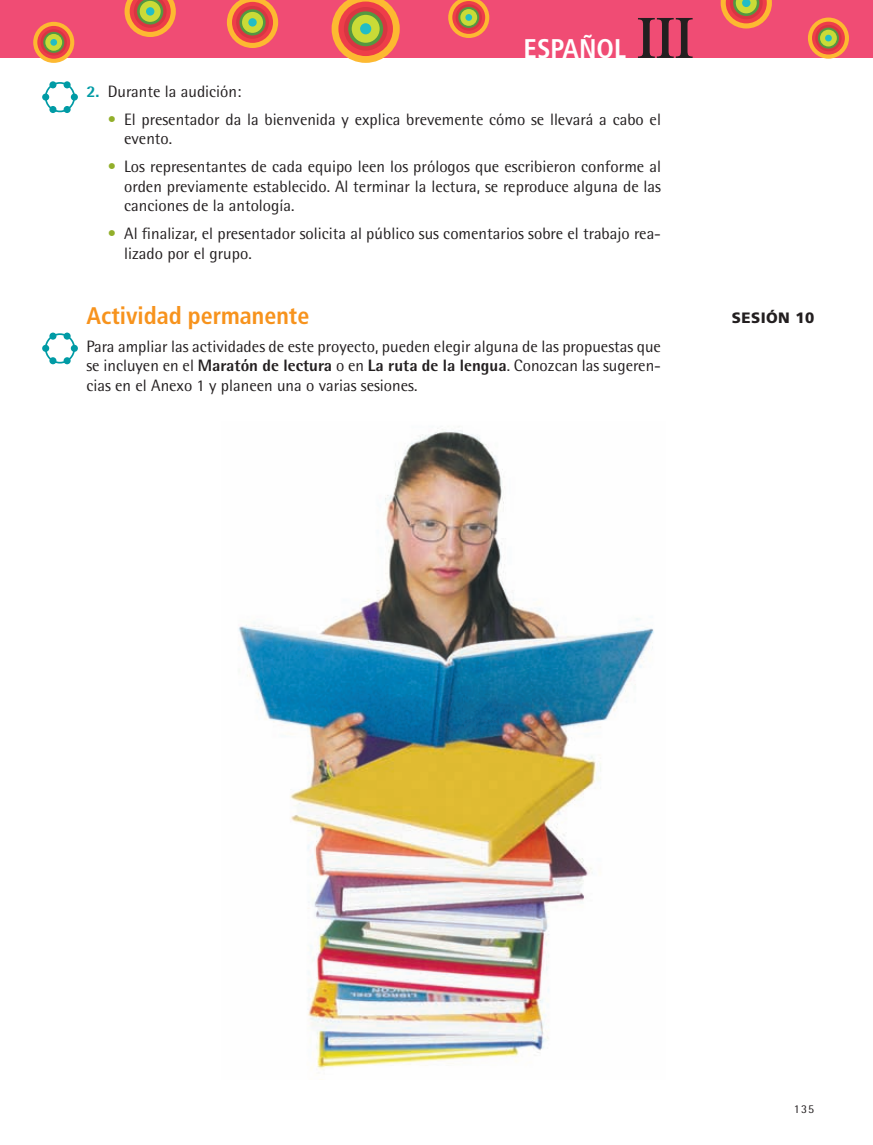
<style>
.page{position:relative;width:873px;height:1145px;background:#fff}
.page>*{position:absolute;margin:0;border:0;box-sizing:border-box;transform-origin:0 0}
.t1{font:700 60px "Rotis Serif";color:#231f20}
.t2{font:700 condensed 27px "Frutiger";color:#fff}
.t3{font:700 condensed 24px "Frutiger";color:#f7931d}
.t4{font:16.5px/19.5px "Rotis Semi Sans";color:#231f20}
.t5{font:900 15px "Frutiger";letter-spacing:.03em;color:#231f20}
.t6{font:12px "Rotis Semi Sans";color:#231f20}
.s1{font-weight:800;color:#009ba5}
.s2{color:#92af2a}
.s3{font-weight:800}
</style>
<div class="page">
<hr style="left:0;top:0;width:1px;height:58px;background:#f04c74">
<div style="left:1px;top:0;width:871px;height:58px;background:#f04c74"></div>
<div style="left:33px;top:22px;width:41px;height:41px;background:#fdb931;border-radius:50%"></div>
<div style="left:37px;top:26px;width:33px;height:33px;background:#ee3d49;border-radius:50%"></div>
<svg style="left:41px;top:29px;width:26px;height:26px"></svg>
<svg style="left:43px;top:32px;width:21px;height:21px"></svg>
<div style="left:45px;top:34px;width:17px;height:17px;background:#cadb37;border-radius:50%"></div>
<div style="left:50px;top:39px;width:7px;height:7px;background:#21bdc6;border-radius:50%"></div>
<svg style="left:124px;top:0;width:52px;height:37px"></svg>
<div style="left:140px;top:1px;width:21px;height:21px;background:#cadb37;border-radius:50%"></div>
<div style="left:146px;top:7px;width:8px;height:9px;background:#21bdc6;border-radius:50%"></div>
<svg style="left:227px;top:0;width:51px;height:48px"></svg>
<div style="left:232px;top:2px;width:41px;height:41px;background:#ee3d49;border-radius:50%"></div>
<div style="left:236px;top:6px;width:33px;height:33px;background:#d83642;border-radius:50%"></div>
<svg style="left:239px;top:9px;width:26px;height:26px"></svg>
<div style="left:242px;top:12px;width:21px;height:21px;background:#cadb37;border-radius:50%"></div>
<div style="left:248px;top:18px;width:8px;height:9px;background:#21bdc6;border-radius:50%"></div>
<svg style="left:331px;top:0;width:68px;height:63px"></svg>
<div style="left:338px;top:2px;width:55px;height:54px;background:#ee3d49;border-radius:50%"></div>
<div style="left:343px;top:7px;width:44px;height:44px;background:#d83642;border-radius:50%"></div>
<svg style="left:348px;top:11px;width:35px;height:35px"></svg>
<div style="left:351px;top:15px;width:28px;height:28px;background:#cadb37;border-radius:50%"></div>
<div style="left:360px;top:23px;width:11px;height:11px;background:#21bdc6;border-radius:50%"></div>
<svg style="left:448px;top:0;width:41px;height:38px"></svg>
<svg style="left:452px;top:1px;width:33px;height:33px"></svg>
<svg style="left:455px;top:4px;width:26px;height:27px"></svg>
<svg style="left:458px;top:7px;width:21px;height:21px"></svg>
<div style="left:460px;top:9px;width:17px;height:17px;background:#cadb37;border-radius:50%"></div>
<div style="left:465px;top:14px;width:7px;height:7px;background:#21bdc6;border-radius:50%"></div>
<svg style="left:720px;top:0;width:51px;height:28px"></svg>
<svg style="left:807px;top:18px;width:41px;height:41px"></svg>
<svg style="left:811px;top:22px;width:33px;height:32px"></svg>
<svg style="left:814px;top:25px;width:27px;height:26px"></svg>
<svg style="left:817px;top:28px;width:21px;height:21px"></svg>
<svg style="left:819px;top:30px;width:17px;height:16px"></svg>
<svg style="left:824px;top:35px;width:7px;height:6px"></svg>
<div style="left:45px;top:333px;width:30px;height:30px;border:2px solid #009ba5;border-radius:50%"></div>
<div style="left:49px;top:332px;width:7px;height:7px;background:#009ba5;border-radius:50%"></div>
<div style="left:64px;top:332px;width:7px;height:7px;background:#009ba5;border-radius:50%"></div>
<div style="left:49px;top:357px;width:7px;height:7px;background:#009ba5;border-radius:50%"></div>
<div style="left:64px;top:357px;width:7px;height:7px;background:#009ba5;border-radius:50%"></div>
<div style="left:42px;top:345px;width:7px;height:7px;background:#009ba5;border-radius:50%"></div>
<div style="left:71px;top:345px;width:7px;height:7px;background:#009ba5;border-radius:50%"></div>
<div style="left:45px;top:82px;width:30px;height:30px;border:2px solid #009ba5;border-radius:50%"></div>
<div style="left:49px;top:81px;width:7px;height:7px;background:#009ba5;border-radius:50%"></div>
<div style="left:64px;top:81px;width:7px;height:7px;background:#009ba5;border-radius:50%"></div>
<div style="left:49px;top:106px;width:7px;height:7px;background:#009ba5;border-radius:50%"></div>
<div style="left:64px;top:106px;width:7px;height:7px;background:#009ba5;border-radius:50%"></div>
<div style="left:42px;top:93px;width:7px;height:8px;background:#009ba5;border-radius:50%"></div>
<div style="left:71px;top:93px;width:7px;height:8px;background:#009ba5;border-radius:50%"></div>
<img style="left:238px;top:428px;width:416px;height:642px">
<p class="t2" style="left:523px;top:33px;width:104px">ESPAÑOL</p>
<p class="t1" style="left:636px;top:3px;width:58px">III</p>
<p class="t4" style="left:86px;top:81px;width:156px"><span class="s1">2.</span> Durante la audición:</p>
<p class="t4" style="left:124px;top:109px;width:538px;text-indent:-17px"><span class="s2">•</span> El presentador da la bienvenida y explica brevemente cómo se llevará a cabo el evento.</p>
<p class="t4" style="left:124px;top:156px;width:538px;text-align:justify;text-indent:-16px"><span class="s2">•</span> Los representantes de cada equipo leen los prólogos que escribieron conforme al orden previamente establecido. Al terminar la lectura, se reproduce alguna de las canciones de la antología.</p>
<p class="t4" style="left:124px;top:223px;width:538px;text-indent:-16px"><span class="s2">•</span> Al finalizar, el presentador solicita al público sus comentarios sobre el trabajo rea&shy;lizado por el grupo.</p>
<p class="t3" style="left:86px;top:301px;width:224px">Actividad permanente</p>
<p class="t4" style="left:86px;top:336px;width:576px;text-align:justify">Para ampliar las actividades de este proyecto, pueden elegir alguna de las propuestas que se incluyen en el <span class="s3">Maratón de lectura</span> o en <span class="s3">La ruta de la lengua</span>. Conozcan las sugeren&shy;cias en el Anexo 1 y planeen una o varias sesiones.</p>
<p class="t5" style="left:731px;top:308px;width:84px">SESIÓN 10</p>
<p class="t6" style="left:793px;top:1101px;width:22px">135</p>
</div>
